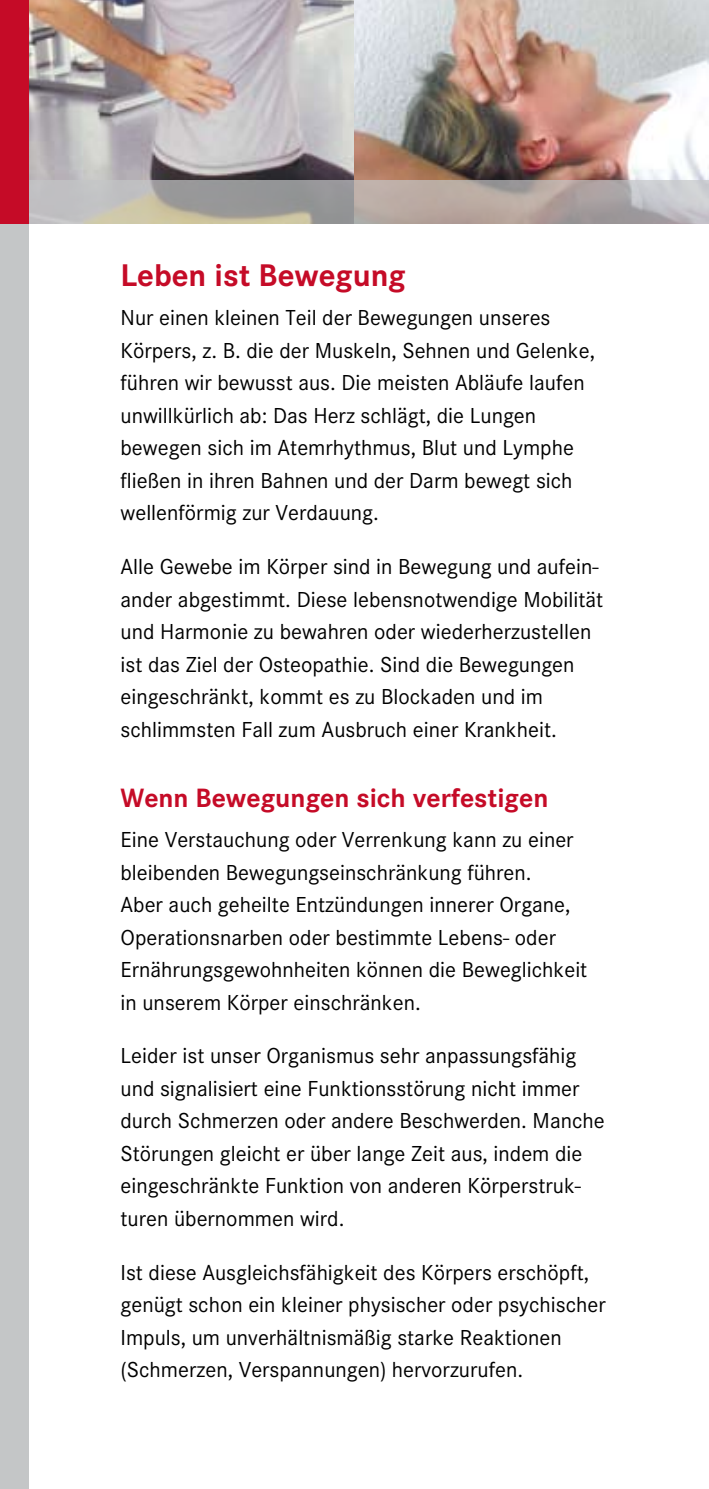
<style>
.page{position:relative;width:709px;height:1489px;background:#fff}
.page>*{position:absolute;margin:0;border:0;box-sizing:border-box;transform-origin:0 0}
.t1{font:700 32.5px "Corporate FF";color:#c50b27}
.t2{font:700 27.5px "Corporate FF";color:#c50b27}
.t3{font:22.5px/32.5px "Corporate FF";color:#000}
</style>
<div class="page">
<img style="left:28px;top:0;width:326px;height:181px">
<img style="left:354px;top:0;width:355px;height:181px">
<div style="left:0;top:201px;width:28px;height:1287px;background:#c4c6c7"></div>
<svg style="left:28px;top:181px;width:681px;height:43px;background:#b2aba7"></svg>
<div style="left:0;top:0;width:28px;height:224px;background:#c50b27"></div>
<h1 class="t1" style="left:120px;top:256px;width:287px">Leben ist Bewegung</h1>
<p class="t3" style="left:120px;top:302px;width:476px">Nur einen kleinen Teil der Bewegungen unseres Körpers, z. B. die der Muskeln, Sehnen und Gelenke, führen wir bewusst aus. Die meisten Abläufe laufen unwillkürlich ab: Das Herz schlägt, die Lungen bewegen sich im Atemrhythmus, Blut und Lymphe fließen in ihren Bahnen und der Darm bewegt sich wellenförmig zur Verdauung.</p>
<p class="t3" style="left:120px;top:551px;width:484px">Alle Gewebe im Körper sind in Bewegung und aufein&shy;ander abgestimmt. Diese lebensnotwendige Mobilität und Harmonie zu bewahren oder wiederherzustellen ist das Ziel der Osteopathie. Sind die Bewegungen eingeschränkt, kommt es zu Blockaden und im schlimmsten Fall zum Ausbruch einer Krankheit.</p>
<p class="t2" style="left:120px;top:782px;width:429px">Wenn Bewegungen sich verfestigen</p>
<p class="t3" style="left:120px;top:823px;width:468px">Eine Verstauchung oder Verrenkung kann zu einer bleibenden Bewegungseinschränkung führen.<br>Aber auch geheilte Entzündungen innerer Organe, Operationsnarben oder bestimmte Lebens- oder Ernährungsgewohnheiten können die Beweglichkeit in unserem Körper einschränken.</p>
<p class="t3" style="left:120px;top:1039px;width:486px">Leider ist unser Organismus sehr anpassungsfähig und signalisiert eine Funktionsstörung nicht immer durch Schmerzen oder andere Beschwerden. Manche Störungen gleicht er über lange Zeit aus, indem die eingeschränkte Funktion von anderen Körperstruk&shy;turen übernommen wird.</p>
<p class="t3" style="left:120px;top:1256px;width:487px">Ist diese Ausgleichsfähigkeit des Körpers erschöpft, genügt schon ein kleiner physischer oder psychischer Impuls, um unverhältnismäßig starke Reaktionen (Schmerzen, Verspannungen) hervorzurufen.</p>
</div>
